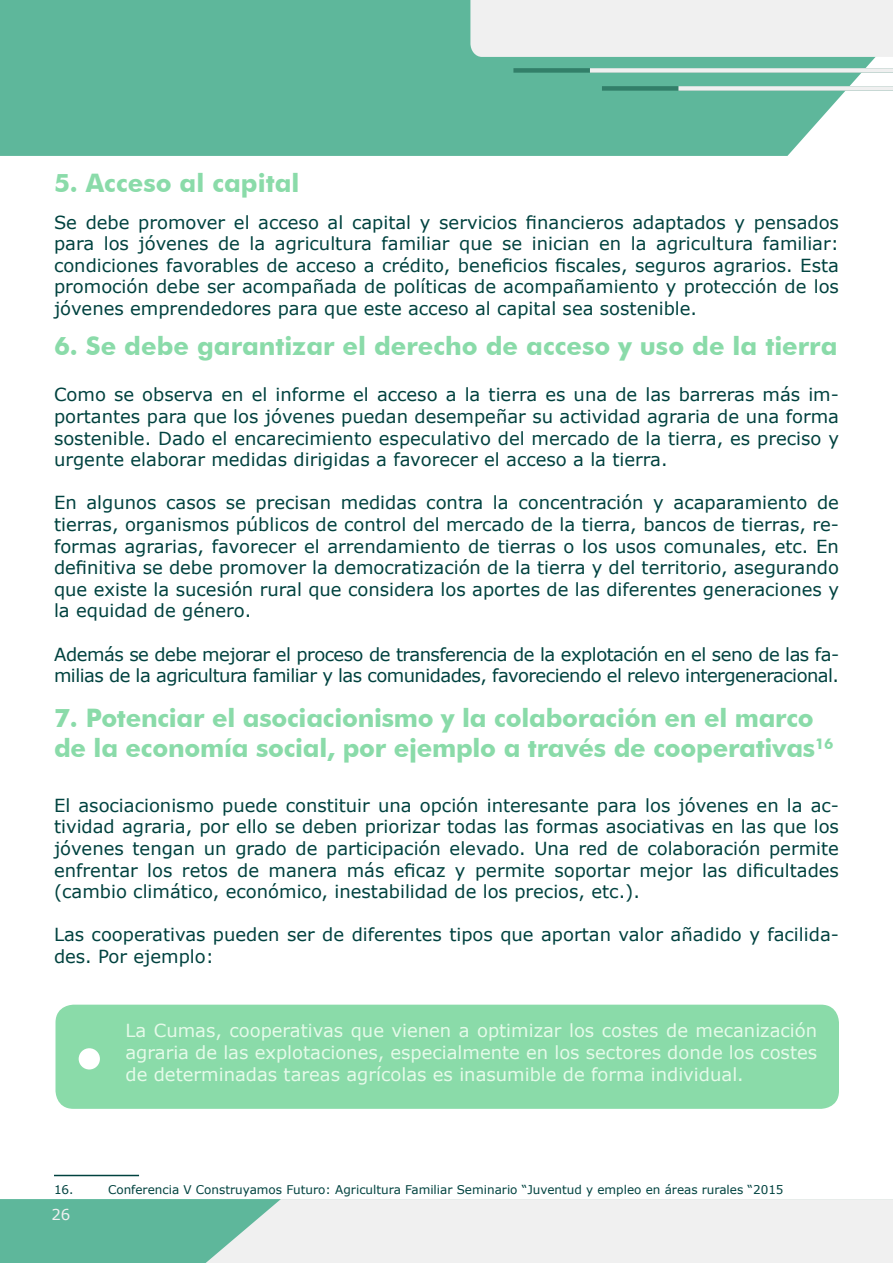
<style>
.page{position:relative;width:893px;height:1263px;background:#fff}
.page>*{position:absolute;margin:0;border:0;box-sizing:border-box;transform-origin:0 0}
.t1{font:700 25.5px/30.6px "Futura BT";letter-spacing:-.01em;color:#8adba9}
.t2{font:18px/21.6px "Verdana";color:#00423f;text-align:justify}
.t3{font:18px/21.6px "Verdana";color:#e5fae9;text-align:justify}
.t4{font:18px/21.6px "Verdana";letter-spacing:-.03em;color:#00423f}
.t5{font:15px "Verdana";color:#f0f0f0}
.t6{font:12px "Verdana";color:#00423f}
</style>
<div class="page">
<div style="left:0;top:0;width:876px;height:156px;background:#5eb79b"></div>
<div style="left:0;top:1199px;width:167px;height:64px;background:#5eb79b"></div>
<svg style="left:167px;top:1199px;width:726px;height:64px;fill:#f0f0f0"></svg>
<div style="left:470px;top:0;width:423px;height:57px;background:#f0f0f0"></div>
<div style="left:513px;top:68px;width:380px;height:5px;background:#327f69"></div>
<div style="left:602px;top:86px;width:291px;height:5px;background:#327f69"></div>
<div style="left:590px;top:68px;width:303px;height:5px;background:#f0f0f0"></div>
<div style="left:678px;top:86px;width:215px;height:5px;background:#f0f0f0"></div>
<hr style="left:54px;top:1175px;width:85px;height:1px;background:#00423f">
<div style="left:56px;top:1005px;width:783px;height:104px;background:#8adba9;border-radius:18px"></div>
<div style="left:79px;top:1048px;width:21px;height:21px;background:#fff;border-radius:50%"></div>
<h1 class="t1" style="left:54px;top:168px;width:247px">5. Acceso al capital</h1>
<p class="t2" style="left:54px;top:211px;width:786px">Se debe promover el acceso al capital y servicios financieros adaptados y pensados para los jóvenes de la agricultura familiar que se inician en la agricultura familiar: condiciones favorables de acceso a crédito, beneficios fiscales, seguros agrarios. Esta promoción debe ser acompañada de políticas de acompañamiento y protección de los jóvenes emprendedores para que este acceso al capital sea sostenible.</p>
<h1 class="t1" style="left:54px;top:331px;width:785px">6. Se debe garantizar el derecho de acceso y uso de la tierra</h1>
<p class="t2" style="left:54px;top:384px;width:786px">Como se observa en el informe el acceso a la tierra es una de las barreras más im&shy;portantes para que los jóvenes puedan desempeñar su actividad agraria de una forma sostenible. Dado el encarecimiento especulativo del mercado de la tierra, es preciso y urgente elaborar medidas dirigidas a favorecer el acceso a la tierra.</p>
<p class="t2" style="left:54px;top:492px;width:786px">En algunos casos se precisan medidas contra la concentración y acaparamiento de tierras, organismos públicos de control del mercado de la tierra, bancos de tierras, re&shy;formas agrarias, favorecer el arrendamiento de tierras o los usos comunales, etc. En definitiva se debe promover la democratización de la tierra y del territorio, asegurando que existe la sucesión rural que considera los aportes de las diferentes generaciones y la equidad de género.</p>
<p class="t4" style="left:54px;top:643px;width:787px">Además se debe mejorar el proceso de transferencia de la explotación en el seno de las fa&shy;milias de la agricultura familiar y las comunidades, favoreciendo el relevo intergeneracional.</p>
<h1 class="t1" style="left:54px;top:702px;width:781px">7. Potenciar el asociacionismo y la colaboración en el marco de la economía social, por ejemplo a través de cooperativas<sup>16</sup></h1>
<p class="t2" style="left:54px;top:794px;width:786px">El asociacionismo puede constituir una opción interesante para los jóvenes en la ac&shy;tividad agraria, por ello se deben priorizar todas las formas asociativas en las que los jóvenes tengan un grado de participación elevado. Una red de colaboración permite enfrentar los retos de manera más eficaz y permite soportar mejor las dificultades (cambio climático, económico, inestabilidad de los precios, etc.).</p>
<p class="t2" style="left:54px;top:924px;width:786px">Las cooperativas pueden ser de diferentes tipos que aportan valor añadido y facilida&shy;des. Por ejemplo:</p>
<p class="t3" style="left:125px;top:1020px;width:693px">La Cumas, cooperativas que vienen a optimizar los costes de mecanización agraria de las explotaciones, especialmente en los sectores donde los costes de determinadas tareas agrícolas es inasumible de forma individual.</p>
<p class="t6" style="left:54px;top:1181px;width:21px">16.</p>
<p class="t6" style="left:108px;top:1181px;width:677px">Conferencia V Construyamos Futuro: Agricultura Familiar Seminario “Juventud y empleo en áreas rurales “2015</p>
<p class="t5" style="left:52px;top:1205px;width:20px">26</p>
</div>
